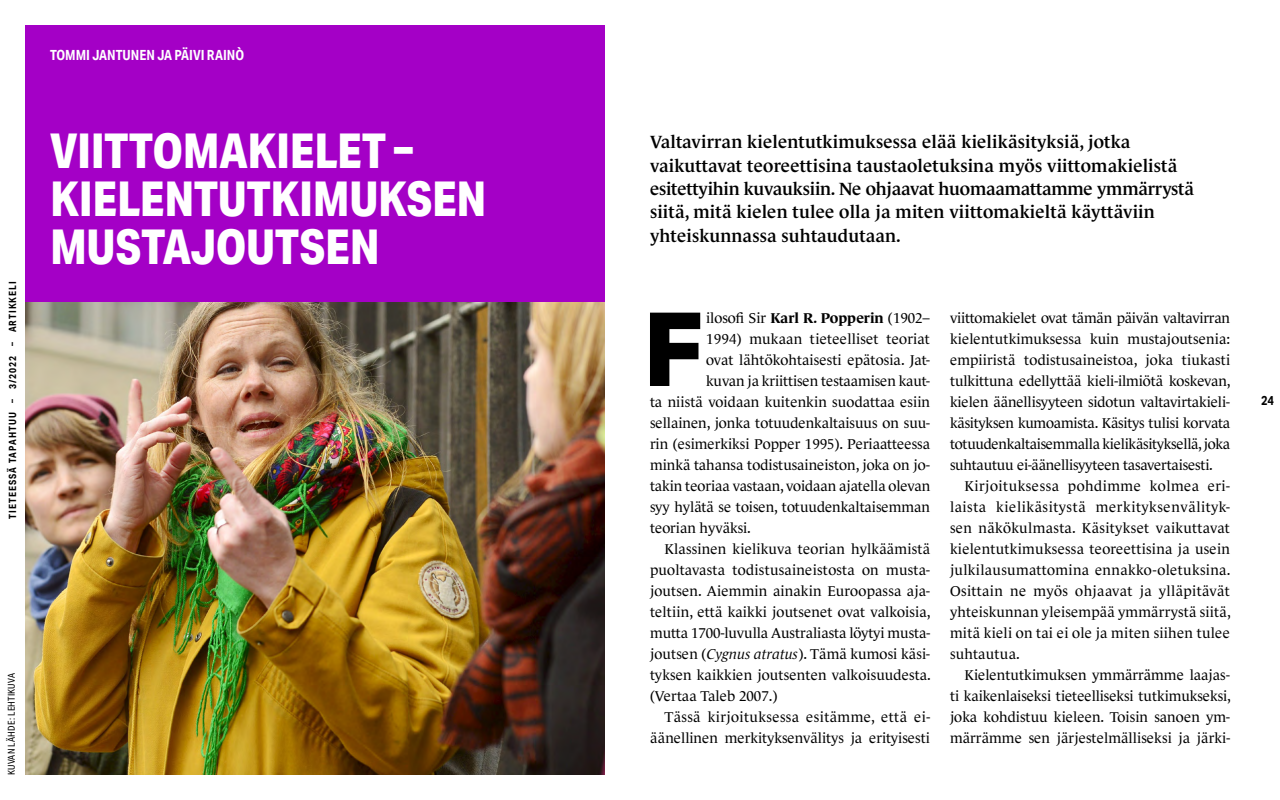
<style>
.page{position:relative;width:1280px;height:800px;background:#fff}
.page>*{position:absolute;margin:0;border:0;box-sizing:border-box;transform-origin:0 0}
.t1{font:800 102.7px "Aktiv Grotesk";color:#000}
.Artikkeli_-_otsikko{font:800 48px/48px "Aktiv Grotesk Cd";letter-spacing:-.005em;color:#fff}
.Artikkeli_-_Ingressi{font:600 18px/23.4px "Le Monde Journal Std";letter-spacing:.01em;color:#000}
.t2{font:14.5px "Le Monde Journal Std";letter-spacing:.005em;color:#000}
.t3{font:14.5px "Le Monde Journal Std";letter-spacing:.025em;color:#000}
.t4{font:14.5px "Le Monde Journal Std";letter-spacing:.03em;color:#000}
.t5{font:14.5px "Le Monde Journal Std";letter-spacing:-.015em;color:#000}
.t6{font:14.5px "Le Monde Journal Std";letter-spacing:.04em;color:#000}
.t7{font:14.5px "Le Monde Journal Std";letter-spacing:.035em;color:#000}
.Artikkeli_-_kirjoitt{font:700 14px "Aktiv Grotesk Cd";color:#fff}
.t8{font:700 13px "Aktiv Grotesk Cd";color:#000}
.t9{font:700 10px "Aktiv Grotesk Cd";letter-spacing:.1em;color:#000}
.Kuvan_tiedot{font:9.5px "Aktiv Grotesk Cd";letter-spacing:.025em;color:#000}
.s1{font-weight:700}
.s2{font-style:italic}
</style>
<div class="page">
<div style="left:25px;top:25px;width:580px;height:750px;background:#a400c6"></div>
<img style="left:25px;top:302px;width:580px;height:473px">
<p class="t9" style="left:6px;top:519px;width:239px;rotate:-90deg">TIETEESSÄ TAPAHTUU – 3/2022 – ARTIKKELI</p>
<p class="Kuvan_tiedot" style="left:6px;top:775px;width:103px;rotate:-90deg">KUVAN LÄHDE: LEHTIKUVA</p>
<p class="Artikkeli_-_kirjoitt" style="left:50px;top:46px;width:196px">TOMMI JANTUNEN JA PÄIVI RAINÒ</p>
<h1 class="Artikkeli_-_otsikko" style="left:50px;top:126px;width:438px">VIITTOMAKIELET –<br>KIELENTUTKIMUKSEN<br>MUSTAJOUTSEN</h1>
<p class="Artikkeli_-_Ingressi" style="left:650px;top:130px;width:546px">Valtavirran kielentutkimuksessa elää kielikäsityksiä, jotka vaikuttavat teoreettisina taustaoletuksina myös viittomakielistä esitettyihin kuvauksiin. Ne ohjaavat huomaamattamme ymmärrystä siitä, mitä kielen tulee olla ja miten viittomakieltä käyttäviin yhteiskunnassa suhtaudutaan.</p>
<p class="t1" style="left:643px;top:290px;width:62px">F</p>
<p class="t2" style="left:706px;top:310px;width:225px">ilosofi Sir <span class="s1">Karl R. Popperin</span> (1902–</p>
<p class="t2" style="left:706px;top:331px;width:225px">1994) mukaan tieteelliset teoriat</p>
<p class="t2" style="left:706px;top:352px;width:225px">ovat lähtökohtaisesti epätosia. Jat-</p>
<p class="t2" style="left:706px;top:373px;width:225px">kuvan ja kriittisen testaamisen kaut-</p>
<p class="t2" style="left:650px;top:394px;width:282px">ta niistä voidaan kuitenkin suodattaa esiin</p>
<p class="t2" style="left:650px;top:415px;width:281px">sellainen, jonka totuudenkaltaisuus on suu-</p>
<p class="t2" style="left:650px;top:436px;width:282px">rin (esimerkiksi Popper 1995). Periaatteessa</p>
<p class="t2" style="left:650px;top:457px;width:281px">minkä tahansa todistusaineiston, joka on jo-</p>
<p class="t2" style="left:650px;top:478px;width:282px">takin teoriaa vastaan, voidaan ajatella olevan</p>
<p class="t2" style="left:650px;top:499px;width:281px">syy hylätä se toisen, totuudenkaltaisemman</p>
<p class="t2" style="left:650px;top:520px;width:103px">teorian hyväksi.</p>
<p class="t2" style="left:665px;top:541px;width:267px">Klassinen kielikuva teorian hylkäämistä</p>
<p class="t2" style="left:650px;top:562px;width:281px">puoltavasta todistusaineistosta on musta-</p>
<p class="t2" style="left:650px;top:583px;width:281px">joutsen. Aiemmin ainakin Euroopassa aja-</p>
<p class="t2" style="left:650px;top:604px;width:282px">teltiin, että kaikki joutsenet ovat valkoisia,</p>
<p class="t2" style="left:650px;top:625px;width:281px">mutta 1700-luvulla Australiasta löytyi musta-</p>
<p class="t2" style="left:650px;top:646px;width:281px">joutsen (<span class="s2">Cygnus atratus</span>). Tämä kumosi käsi-</p>
<p class="t2" style="left:650px;top:667px;width:282px">tyksen kaikkien joutsenten valkoisuudesta.</p>
<p class="t2" style="left:650px;top:688px;width:129px">(Vertaa Taleb 2007.)</p>
<p class="t4" style="left:664px;top:709px;width:267px">Tässä kirjoituksessa esitämme, että ei-</p>
<p class="t2" style="left:650px;top:730px;width:281px">äänellinen merkityksenvälitys ja erityisesti</p>
<p class="t2" style="left:950px;top:310px;width:281px">viittomakielet ovat tämän päivän valtavirran</p>
<p class="t2" style="left:950px;top:331px;width:282px">kielentutkimuksessa kuin mustajoutsenia:</p>
<p class="t2" style="left:950px;top:352px;width:282px">empiiristä todistusaineistoa, joka tiukasti</p>
<p class="t2" style="left:950px;top:373px;width:282px">tulkittuna edellyttää kieli-ilmiötä koskevan,</p>
<p class="t2" style="left:950px;top:394px;width:281px">kielen äänellisyyteen sidotun valtavirtakieli-</p>
<p class="t2" style="left:950px;top:415px;width:281px">käsityksen kumoamista. Käsitys tulisi korvata</p>
<p class="t5" style="left:950px;top:436px;width:282px">totuudenkaltaisemmalla kielikäsityksellä, joka</p>
<p class="t2" style="left:950px;top:457px;width:265px">suhtautuu ei-äänellisyyteen tasavertaisesti.</p>
<p class="t7" style="left:964px;top:478px;width:267px">Kirjoituksessa pohdimme kolmea eri-</p>
<p class="t6" style="left:950px;top:499px;width:281px">laista kielikäsitystä merkityksenvälityk-</p>
<p class="t3" style="left:950px;top:520px;width:282px">sen näkökulmasta. Käsitykset vaikuttavat</p>
<p class="t2" style="left:950px;top:541px;width:281px">kielentutkimuksessa teoreettisina ja usein</p>
<p class="t3" style="left:950px;top:562px;width:282px">julkilausumattomina ennakko-oletuksina.</p>
<p class="t4" style="left:950px;top:583px;width:281px">Osittain ne myös ohjaavat ja ylläpitävät</p>
<p class="t2" style="left:950px;top:604px;width:282px">yhteiskunnan yleisempää ymmärrystä siitä,</p>
<p class="t2" style="left:950px;top:625px;width:282px">mitä kieli on tai ei ole ja miten siihen tulee</p>
<p class="t2" style="left:950px;top:646px;width:71px">suhtautua.</p>
<p class="t2" style="left:965px;top:667px;width:267px">Kielentutkimuksen ymmärrämme laajas-</p>
<p class="t2" style="left:950px;top:688px;width:282px">ti kaikenlaiseksi tieteelliseksi tutkimukseksi,</p>
<p class="t2" style="left:950px;top:709px;width:281px">joka kohdistuu kieleen. Toisin sanoen ym-</p>
<p class="t2" style="left:950px;top:730px;width:281px">märrämme sen järjestelmälliseksi ja järki-</p>
<p class="t8" style="left:1261px;top:392px;width:14px">24</p>
</div>
